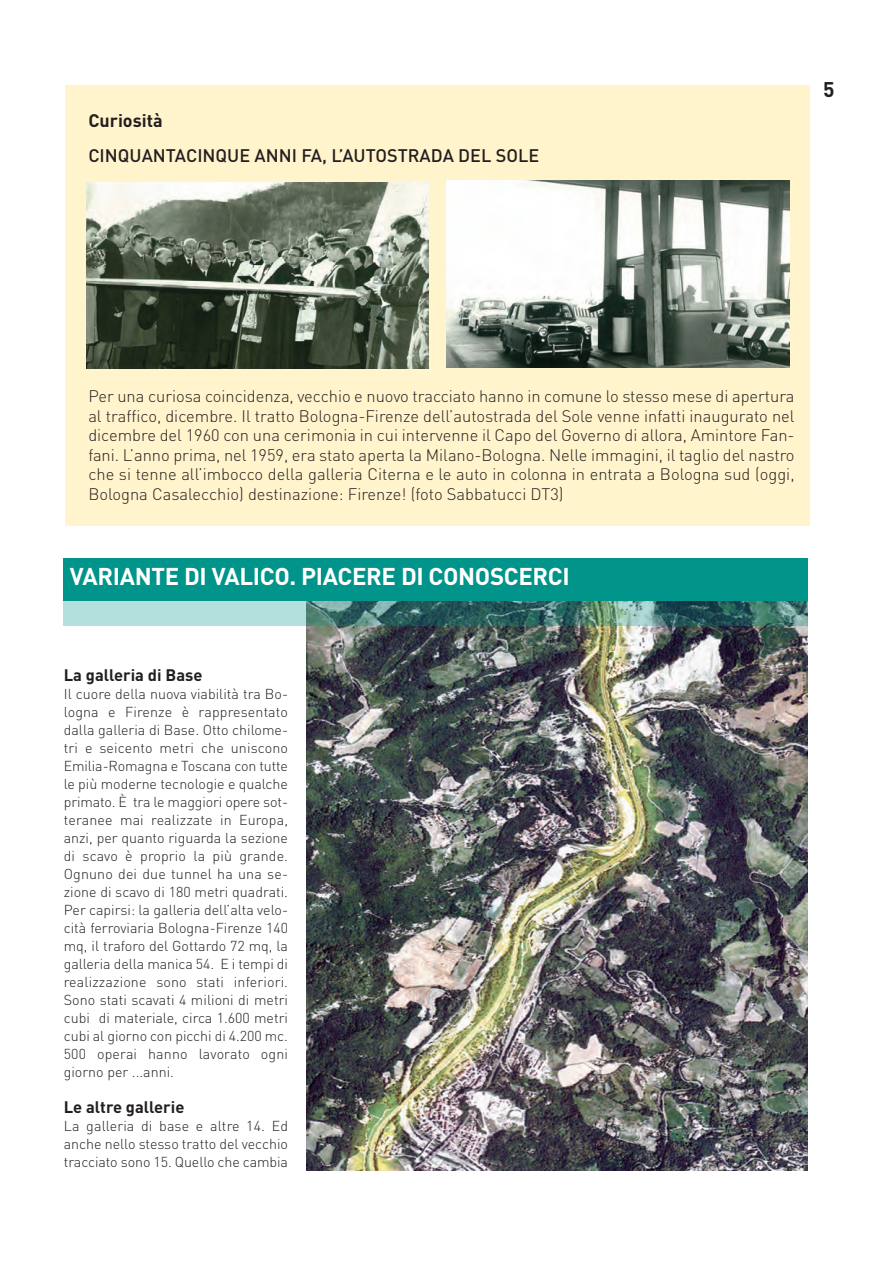
<style>
.page{position:relative;width:893px;height:1263px;background:#fff}
.page>*{position:absolute;margin:0;border:0;box-sizing:border-box;transform-origin:0 0}
.t1{font:700 24px "DIN";letter-spacing:-.015em;color:#fff}
.t2{font:700 21px "DIN";color:#231f20}
.t3{font:500 18px "DIN";color:#231f20}
.t4{font:700 18px "DIN";color:#231f20}
.t5{font:300 16.5px/19.5px "DIN";color:#231f20;text-align:justify}
.t6{font:700 16.5px "DIN";color:#231f20}
.t7{font:300 14.25px/18px "DIN";color:#231f20;text-align:justify}
</style>
<div class="page">
<img style="left:306px;top:626px;width:502px;height:545px">
<div style="left:64px;top:559px;width:744px;height:42px;background:#00948b"></div>
<div style="left:64px;top:590px;width:744px;height:36px;background:#00948b;opacity:.3"></div>
<div style="left:65px;top:85px;width:744px;height:441px;background:#fff4cc"></div>
<img style="left:86px;top:183px;width:342px;height:186px">
<img style="left:447px;top:181px;width:342px;height:186px">
<p class="t4" style="left:88px;top:110px;width:76px">Curiosità</p>
<p class="t3" style="left:88px;top:145px;width:452px">CINQUANTACINQUE ANNI FA, L’AUTOSTRADA DEL SOLE</p>
<h2 class="t2" style="left:823px;top:77px;width:13px">5</h2>
<p class="t5" style="left:88px;top:387px;width:708px">Per una curiosa coincidenza, vecchio e nuovo tracciato hanno in comune lo stesso mese di apertura al traffico, dicembre. Il tratto Bologna-Firenze dell’autostrada del Sole venne infatti inaugurato nel dicembre del 1960 con una cerimonia in cui intervenne il Capo del Governo di allora, Amintore Fan&shy;fani. L’anno prima, nel 1959, era stato aperta la Milano-Bologna. Nelle immagini, il taglio del nastro che si tenne all’imbocco della galleria Citerna e le auto in colonna in entrata a Bologna sud (oggi, Bologna Casalecchio) destinazione: Firenze! (foto Sabbatucci DT3)</p>
<h1 class="t1" style="left:70px;top:562px;width:501px">VARIANTE DI VALICO. PIACERE DI CONOSCERCI</h1>
<p class="t6" style="left:64px;top:666px;width:140px">La galleria di Base</p>
<p class="t7" style="left:64px;top:685px;width:226px">Il cuore della nuova viabilità tra Bo&shy;logna e Firenze è rappresentato dalla galleria di Base. Otto chilome&shy;tri e seicento metri che uniscono Emilia-Romagna e Toscana con tutte le più moderne tecnologie e qualche primato. È tra le maggiori opere sot&shy;teranee mai realizzate in Europa, anzi, per quanto riguarda la sezione di scavo è proprio la più grande.<br>Ognuno dei due tunnel ha una se&shy;zione di scavo di 180 metri quadrati.<br>Per capirsi: la galleria dell’alta velo&shy;cità ferroviaria Bologna-Firenze 140 mq, il traforo del Gottardo 72 mq, la galleria della manica 54. E i tempi di realizzazione sono stati inferiori.<br>Sono stati scavati 4 milioni di metri cubi di materiale, circa 1.600 metri cubi al giorno con picchi di 4.200 mc.<br>500 operai hanno lavorato ogni giorno per ...anni.</p>
<p class="t6" style="left:64px;top:1098px;width:122px">Le altre gallerie</p>
<p class="t7" style="left:64px;top:1117px;width:226px">La galleria di base e altre 14. Ed anche nello stesso tratto del vecchio tracciato sono 15. Quello che cambia</p>
</div>
